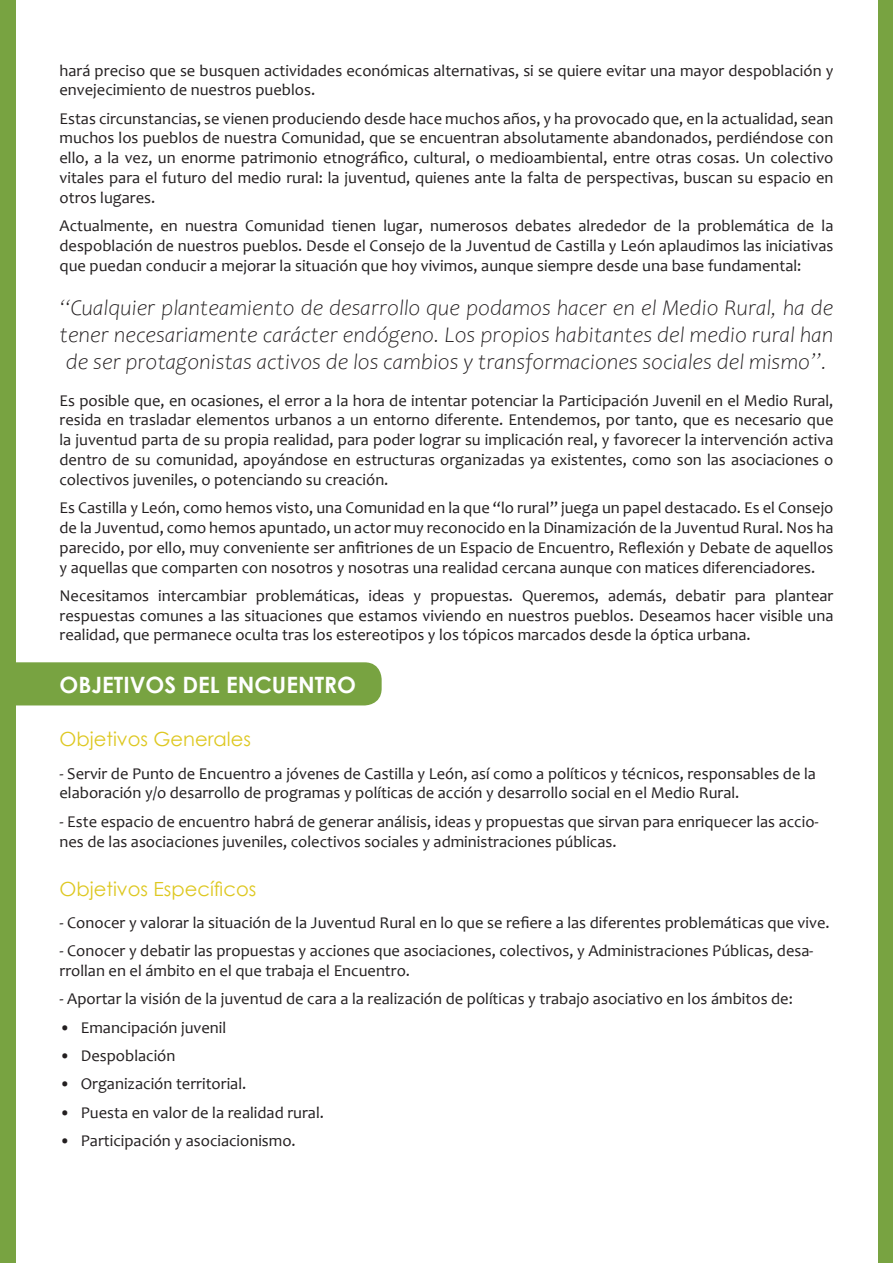
<style>
.page{position:relative;width:893px;height:1263px;background:#78a341}
.page>*{position:absolute;margin:0;border:0;box-sizing:border-box;transform-origin:0 0}
.t1{font:italic 300 22.5px/27px "Candara";color:#231f20;text-align:justify}
.t2{font:700 22.5px "Century Gothic";color:#fff}
.t3{font:19.5px "Century Gothic";color:#dec822}
.t4{font:16.5px/19.8px "Candara";color:#231f20;text-align:justify}
</style>
<div class="page">
<div style="left:16px;top:0;width:861px;height:1263px;background:#fff"></div>
<div style="left:16px;top:662px;width:366px;height:43px;background:#78a341"></div>
<p class="t4" style="left:60px;top:60px;width:775px">hará preciso que se busquen actividades económicas alternativas, si se quiere evitar una mayor despoblación y envejecimiento de nuestros pueblos.</p>
<p class="t4" style="left:60px;top:108px;width:775px">Estas circunstancias, se vienen produciendo desde hace muchos años, y ha provocado que, en la actualidad, sean muchos los pueblos de nuestra Comunidad, que se encuentran absolutamente abandonados, perdiéndose con ello, a la vez, un enorme patrimonio etnográfico, cultural, o medioambiental, entre otras cosas. Un colectivo vitales para el futuro del medio rural: la juventud, quienes ante la falta de perspectivas, buscan su espacio en otros lugares.</p>
<p class="t4" style="left:60px;top:216px;width:775px">Actualmente, en nuestra Comunidad tienen lugar, numerosos debates alrededor de la problemática de la despoblación de nuestros pueblos. Desde el Consejo de la Juventud de Castilla y León aplaudimos las iniciativas que puedan conducir a mejorar la situación que hoy vivimos, aunque siempre desde una base fundamental:</p>
<p class="t1" style="left:60px;top:294px;width:775px">“Cualquier planteamiento de desarrollo que podamos hacer en el Medio Rural, ha de tener necesariamente carácter endógeno. Los propios habitantes del medio rural han de ser protagonistas activos de los cambios y transformaciones sociales del mismo”.</p>
<p class="t4" style="left:60px;top:390px;width:775px">Es posible que, en ocasiones, el error a la hora de intentar potenciar la Participación Juvenil en el Medio Rural, resida en trasladar elementos urbanos a un entorno diferente. Entendemos, por tanto, que es necesario que la juventud parta de su propia realidad, para poder lograr su implicación real, y favorecer la intervención activa dentro de su comunidad, apoyándose en estructuras organizadas ya existentes, como son las asociaciones o colectivos juveniles, o potenciando su creación.</p>
<p class="t4" style="left:60px;top:498px;width:775px">Es Castilla y León, como hemos visto, una Comunidad en la que “lo rural” juega un papel destacado. Es el Consejo de la Juventud, como hemos apuntado, un actor muy reconocido en la Dinamización de la Juventud Rural. Nos ha parecido, por ello, muy conveniente ser anfitriones de un Espacio de Encuentro, Reflexión y Debate de aquellos y aquellas que comparten con nosotros y nosotras una realidad cercana aunque con matices diferenciadores.</p>
<p class="t4" style="left:60px;top:585px;width:775px">Necesitamos intercambiar problemáticas, ideas y propuestas. Queremos, además, debatir para plantear respuestas comunes a las situaciones que estamos viviendo en nuestros pueblos. Deseamos hacer visible una realidad, que permanece oculta tras los estereotipos y los tópicos marcados desde la óptica urbana.</p>
<h1 class="t2" style="left:60px;top:668px;width:298px">OBJETIVOS DEL ENCUENTRO</h1>
<p class="t3" style="left:60px;top:725px;width:193px">Objetivos Generales</p>
<p class="t4" style="left:60px;top:763px;width:758px">- Servir de Punto de Encuentro a jóvenes de Castilla y León, así como a políticos y técnicos, responsables de la elaboración y/o desarrollo de programas y políticas de acción y desarrollo social en el Medio Rural.</p>
<p class="t4" style="left:60px;top:811px;width:760px">- Este espacio de encuentro habrá de generar análisis, ideas y propuestas que sirvan para enriquecer las accio&shy;nes de las asociaciones juveniles, colectivos sociales y administraciones públicas.</p>
<p class="t3" style="left:60px;top:875px;width:198px">Objetivos Específicos</p>
<p class="t4" style="left:60px;top:913px;width:772px">- Conocer y valorar la situación de la Juventud Rural en lo que se refiere a las diferentes problemáticas que vive.</p>
<p class="t4" style="left:60px;top:941px;width:755px">- Conocer y debatir las propuestas y acciones que asociaciones, colectivos, y Administraciones Públicas, desa&shy;rrollan en el ámbito en el que trabaja el Encuentro.</p>
<p class="t4" style="left:60px;top:989px;width:735px">- Aportar la visión de la juventud de cara a la realización de políticas y trabajo asociativo en los ámbitos de:</p>
<p class="t4" style="left:60px;top:1017px;width:168px">• Emancipación juvenil</p>
<p class="t4" style="left:60px;top:1046px;width:117px">• Despoblación</p>
<p class="t4" style="left:60px;top:1074px;width:188px">• Organización territorial.</p>
<p class="t4" style="left:60px;top:1102px;width:266px">• Puesta en valor de la realidad rural.</p>
<p class="t4" style="left:60px;top:1130px;width:238px">• Participación y asociacionismo.</p>
</div>
